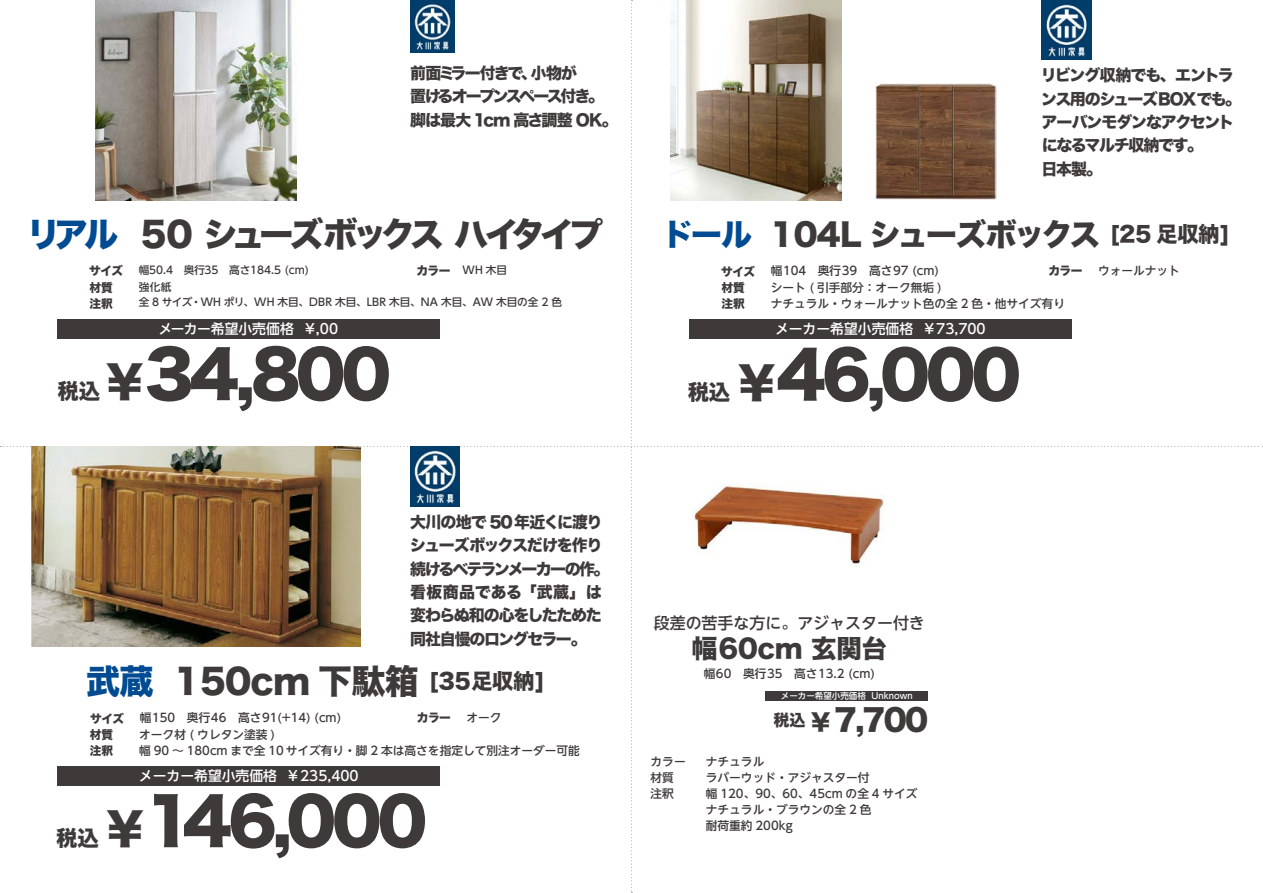
<style>
.page{position:relative;width:1263px;height:893px;background:#fff}
.page>*{position:absolute;margin:0;border:0;box-sizing:border-box;transform-origin:0 0}
.t1{font:63.75px "Hira Kaku Std W8";letter-spacing:-.06em;color:#3e3a39}
.t2{font:34.05px "Hira Kaku Std W8";letter-spacing:-.145em;color:#3e3a39}
.t3{font:34.05px "Hira Kaku Std W8";letter-spacing:-.02em;color:#3e3a39}
.t4{font:30.9px "Hira Kaku Std W8";letter-spacing:-.055em;color:#3e3a39}
.t5{font:29.7px "Hira Kaku Std W8";color:#3e3a39}
.t6{font:25.5px "Hira Kaku Std W8";letter-spacing:-.005em;color:#3e3a39}
.t7{font:15.9px/23.4px "Hira Kaku Std W8";letter-spacing:-.085em;color:#3e3a39}
.t8{font:15.9px/23.4px "Hira Kaku Std W8";letter-spacing:-.115em;color:#3e3a39}
.t9{font:500 15.9px "MJSUD Shin Go NT";color:#3e3a39}
.t10{font:500 13.8px "MJSUD Shin Go NT";color:#fff}
.t11{font:500 11.7px/15.9px "MJSUD Shin Go NT";color:#3e3a39}
.t12{font:11.7px/15.9px "Hira Kaku Std W8";letter-spacing:-.04em;color:#3e3a39}
.t13{font:500 10.65px/14.9px "MJSUD Shin Go NT";letter-spacing:.005em;color:#3e3a39}
.t14{font:500 8.55px "MJSUD Shin Go NT";color:#fff}
.s1{color:#004b91}
.s2{font-size:21.3px}
.s3{font-size:44.7px}
.s4{font-size:23.4px}
</style>
<div class="page">
<img style="left:692px;top:484px;width:193px;height:83px">
<div style="left:765px;top:691px;width:163px;height:10px;background:#3e3a39"></div>
<img style="left:32px;top:446px;width:328px;height:201px">
<div style="left:57px;top:766px;width:383px;height:19px;background:#3e3a39"></div>
<img style="left:410px;top:446px;width:50px;height:60px">
<img style="left:670px;top:0;width:172px;height:200px">
<div style="left:689px;top:320px;width:383px;height:19px;background:#3e3a39"></div>
<img style="left:1042px;top:0;width:49px;height:60px">
<img style="left:875px;top:83px;width:121px;height:116px">
<img style="left:96px;top:0;width:200px;height:200px">
<div style="left:57px;top:319px;width:383px;height:19px;background:#3e3a39"></div>
<img style="left:410px;top:0;width:45px;height:53px">
<h3 class="t8" style="left:410px;top:62px;width:209px">前面ミラー付きで、小物が<br>置けるオープンスペース付き。脚は最大 1cm 高さ調整 OK。</h3>
<h2 class="t2" style="left:26px;top:215px;width:578px"><span class="s1">リアル</span> 50 シューズボックス ハイタイプ</h2>
<p class="t12" style="left:89px;top:280px;width:25px">材質注釈</p>
<p class="t13" style="left:463px;top:262px;width:46px">WH 木目</p>
<p class="t12" style="left:89px;top:263px;width:35px">サイズ</p>
<p class="t13" style="left:139px;top:263px;width:172px">幅50.4　奥行35　高さ184.5 (cm)</p>
<p class="t12" style="left:416px;top:263px;width:35px">カラー</p>
<p class="t13" style="left:139px;top:279px;width:425px">強化紙<br>全 8 サイズ・WH ポリ、WH 木目、DBR 木目、LBR 木目、NA 木目、AW 木目の全 2 色</p>
<p class="t10" style="left:158px;top:319px;width:181px">メーカー希望小売価格 ￥,00</p>
<h1 class="t1" style="left:58px;top:339px;width:335px"><span class="s2">税込</span> <span class="s3">¥</span>34,800</h1>
<h3 class="t7" style="left:410px;top:510px;width:201px">大川の地で 50年近くに渡りシューズボックスだけを作り続けるベテランメーカーの作。看板商品である「武蔵」は変わらぬ和の心をしたためた同社自慢のロングセラー。</h3>
<h2 class="t3" style="left:86px;top:662px;width:460px"><span class="s1">武蔵</span> 150cm 下駄箱 <span class="s2">[35足収納]</span></h2>
<p class="t12" style="left:90px;top:727px;width:25px">材質注釈</p>
<p class="t12" style="left:90px;top:711px;width:35px">サイズ</p>
<p class="t11" style="left:140px;top:709px;width:203px">幅150　奥行46　高さ91(+14) (cm)</p>
<p class="t12" style="left:417px;top:710px;width:35px">カラー</p>
<p class="t11" style="left:139px;top:726px;width:442px">オーク材 ( ウレタン塗装 )<br>幅 90 〜 180cm まで全 10サイズ有り・脚 2 本は高さを指定して別注オーダー可能</p>
<p class="t11" style="left:466px;top:709px;width:37px">オーク</p>
<p class="t10" style="left:139px;top:766px;width:221px">メーカー希望小売価格 ￥235,400</p>
<h1 class="t1" style="left:56px;top:786px;width:372px"><span class="s2">税込</span> <span class="s3">¥</span>146,000</h1>
<h3 class="t7" style="left:1041px;top:64px;width:202px">リビング収納でも、エントランス用のシューズBOXでも。アーバンモダンなアクセントになるマルチ収納です。<br>日本製。</h3>
<h3 class="t4" style="left:663px;top:217px;width:569px"><span class="s1">ドール</span> 104L シューズボックス <span class="s2">[25 足収納]</span></h3>
<p class="t12" style="left:721px;top:280px;width:25px">材質注釈</p>
<p class="t12" style="left:721px;top:264px;width:35px">サイズ</p>
<p class="t11" style="left:771px;top:263px;width:170px">幅104　奥行39　高さ97 (cm)</p>
<p class="t12" style="left:1048px;top:263px;width:35px">カラー</p>
<p class="t11" style="left:771px;top:280px;width:296px">シート ( 引手部分：オーク無垢 )<br>ナチュラル・ウォールナット色の全 2 色・他サイズ有り</p>
<p class="t11" style="left:1098px;top:263px;width:83px">ウォールナット</p>
<p class="t10" style="left:775px;top:320px;width:212px">メーカー希望小売価格 ￥73,700</p>
<h1 class="t1" style="left:688px;top:339px;width:335px"><span class="s2">税込</span> <span class="s3">¥</span>46,000</h1>
<h3 class="t9" style="left:654px;top:612px;width:273px">段差の苦手な方に。アジャスター付き</h3>
<h3 class="t6" style="left:692px;top:634px;width:197px">幅60cm 玄関台</h3>
<p class="t11" style="left:704px;top:665px;width:173px">幅60　奥行35　高さ13.2 (cm)</p>
<p class="t14" style="left:781px;top:690px;width:133px">メーカー希望小売価格 Unknown</p>
<h3 class="t5" style="left:774px;top:704px;width:156px"><sup>税込</sup> <span class="s4">¥</span> 7,700</h3>
<p class="t11" style="left:651px;top:753px;width:37px">カラー材質注釈</p>
<p class="t11" style="left:706px;top:753px;width:213px">ナチュラル<br>ラバーウッド・アジャスター付<br>幅 120、90、60、45cm の全 4 サイズナチュラル・ブラウンの全 2 色<br>耐荷重約 200kg</p>
</div>
